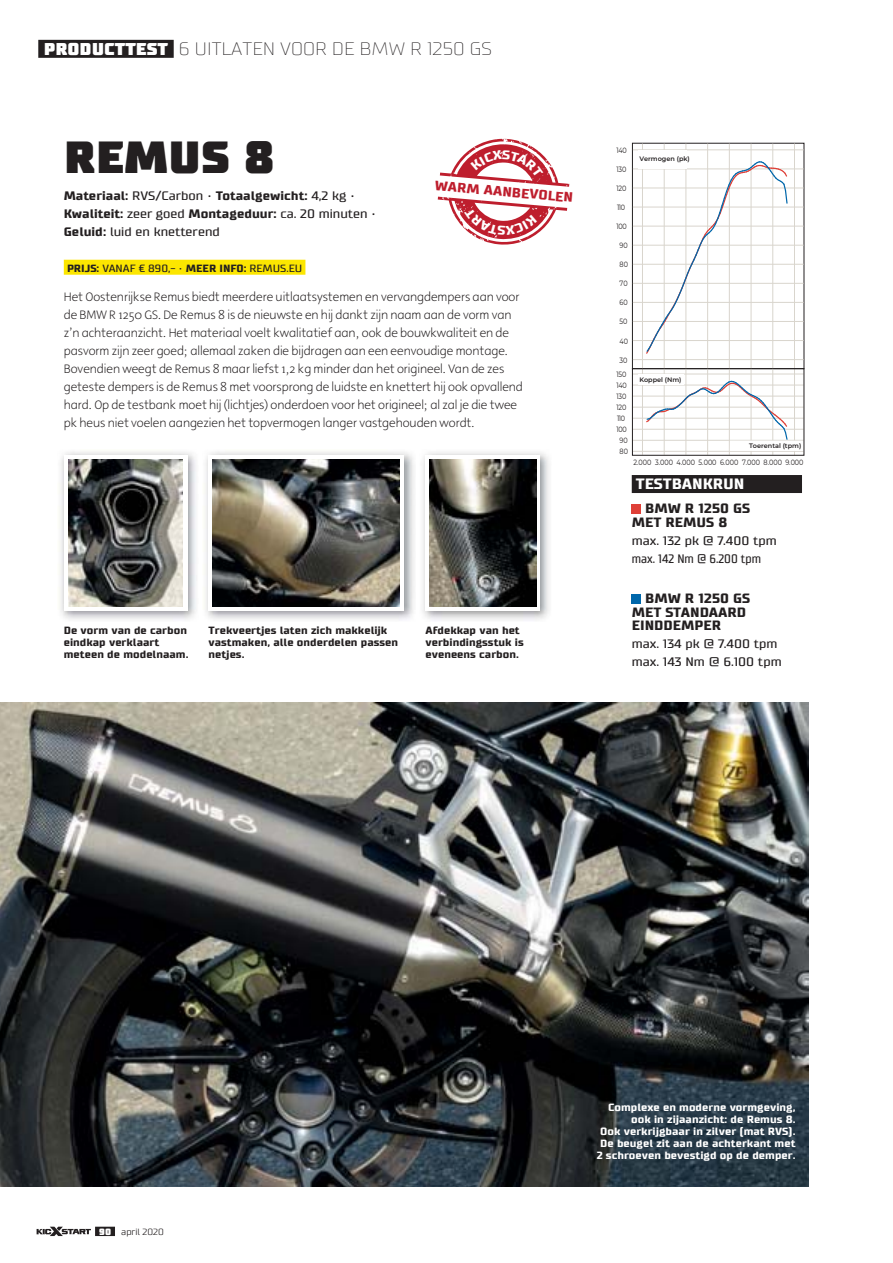
<style>
.page{position:relative;width:893px;height:1263px;background:#fff}
.page>*{position:absolute;margin:0;border:0;box-sizing:border-box;transform-origin:0 0}
.t1{font:900 45px "Supermolot";color:#231f20}
.t2{font:100 18px "Supermolot";color:#231f20}
.t3{font:700 15px "Supermolot";letter-spacing:-.005em;color:#fff}
.t4{font:700 13.5px/13.5px "Supermolot";color:#231f20}
.t5{font:700 13.5px "Supermolot";color:#be1e2d}
.t6{font:300 12.3px/18px "Malcom";color:#231f20}
.t7{font:12.3px/18px "Supermolot";color:#231f20}
.t8{font:700 10.5px/12px "Supermolot";color:#231f20}
.t9{font:700 10.5px/12px "Supermolot";color:#fff;text-align:right}
.t10{font:10.5px "Supermolot";letter-spacing:-.005em;color:#231f20}
.t11{font:300 9px "Supermolot";color:#231f20}
.t12{font:7.65px/11.1px "Montserrat";color:#231f20;scale:.85 1}
.t13{font:600 6.45px "Montserrat";color:#231f20}
.s1{font-weight:900;font-size:17.1px;color:#fff}
.s2{font-weight:700}
.s3{font-weight:900;color:#fff}
</style>
<div class="page">
<div style="left:38px;top:40px;width:136px;height:18px;background:#231f20"></div>
<img style="left:0;top:703px;width:808px;height:483px">
<div style="left:64px;top:260px;width:241px;height:15px;background:#fce600"></div>
<img style="left:59px;top:451px;width:138px;height:169px">
<div style="left:64px;top:455px;width:123px;height:155px;background:#fff"></div>
<hr style="left:794px;top:369px;width:1px;height:86px;background:#d9d5cd">
<hr style="left:633px;top:374px;width:170px;height:1px;background:#d9d5cd">
<hr style="left:642px;top:369px;width:1px;height:86px;background:#d9d5cd">
<div style="left:632px;top:143px;width:172px;height:226px;border:1px solid #231f20"></div>
<hr style="left:642px;top:144px;width:1px;height:225px;background:#d9d5cd">
<hr style="left:664px;top:144px;width:1px;height:225px;background:#d9d5cd">
<hr style="left:685px;top:369px;width:1px;height:86px;background:#d9d5cd">
<hr style="left:664px;top:369px;width:1px;height:86px;background:#d9d5cd">
<hr style="left:685px;top:144px;width:1px;height:225px;background:#d9d5cd">
<hr style="left:707px;top:144px;width:1px;height:225px;background:#d9d5cd">
<hr style="left:729px;top:369px;width:1px;height:86px;background:#d9d5cd">
<hr style="left:707px;top:369px;width:1px;height:86px;background:#d9d5cd">
<hr style="left:729px;top:144px;width:1px;height:225px;background:#d9d5cd">
<hr style="left:750px;top:144px;width:1px;height:225px;background:#d9d5cd">
<hr style="left:772px;top:369px;width:1px;height:86px;background:#d9d5cd">
<hr style="left:750px;top:369px;width:1px;height:86px;background:#d9d5cd">
<hr style="left:772px;top:144px;width:1px;height:225px;background:#d9d5cd">
<hr style="left:633px;top:321px;width:170px;height:1px;background:#d9d5cd">
<hr style="left:633px;top:340px;width:170px;height:1px;background:#d9d5cd">
<hr style="left:633px;top:283px;width:170px;height:1px;background:#d9d5cd">
<hr style="left:633px;top:302px;width:170px;height:1px;background:#d9d5cd">
<hr style="left:633px;top:418px;width:170px;height:1px;background:#d9d5cd">
<hr style="left:633px;top:245px;width:170px;height:1px;background:#d9d5cd">
<hr style="left:633px;top:264px;width:170px;height:1px;background:#d9d5cd">
<hr style="left:633px;top:226px;width:170px;height:1px;background:#d9d5cd">
<hr style="left:794px;top:144px;width:1px;height:224px;background:#d9d5cd">
<hr style="left:633px;top:429px;width:170px;height:1px;background:#d9d5cd">
<hr style="left:633px;top:440px;width:170px;height:1px;background:#d9d5cd">
<hr style="left:633px;top:150px;width:170px;height:1px;background:#d9d5cd">
<hr style="left:633px;top:207px;width:170px;height:1px;background:#d9d5cd">
<hr style="left:633px;top:359px;width:170px;height:1px;background:#d9d5cd">
<hr style="left:633px;top:451px;width:170px;height:1px;background:#d9d5cd">
<hr style="left:633px;top:188px;width:170px;height:1px;background:#d9d5cd">
<hr style="left:633px;top:407px;width:170px;height:1px;background:#d9d5cd">
<hr style="left:633px;top:396px;width:170px;height:1px;background:#d9d5cd">
<hr style="left:633px;top:385px;width:170px;height:1px;background:#d9d5cd">
<hr style="left:633px;top:169px;width:170px;height:1px;background:#d9d5cd">
<div style="left:638px;top:150px;width:49px;height:18px;background:#fff"></div>
<div style="left:638px;top:374px;width:46px;height:11px;background:#fff"></div>
<div style="left:729px;top:441px;width:74px;height:10px;background:#fff"></div>
<div style="left:632px;top:368px;width:172px;height:88px;border:1px solid #231f20"></div>
<svg style="left:645px;top:160px;width:143px;height:195px"></svg>
<svg style="left:645px;top:380px;width:143px;height:61px"></svg>
<div style="left:631px;top:504px;width:10px;height:9px;background:#df4038"></div>
<div style="left:631px;top:594px;width:10px;height:9px;background:#0067ab"></div>
<div style="left:631px;top:475px;width:171px;height:18px;background:#231f20"></div>
<img style="left:68px;top:459px;width:115px;height:147px">
<img style="left:204px;top:451px;width:210px;height:169px">
<svg style="left:208px;top:455px;width:196px;height:155px"></svg>
<img style="left:213px;top:459px;width:187px;height:147px">
<img style="left:422px;top:452px;width:127px;height:168px">
<div style="left:425px;top:455px;width:115px;height:155px;background:linear-gradient(to right,#fff,#fff)"></div>
<img style="left:429px;top:459px;width:107px;height:147px">
<svg style="left:37px;top:1227px;width:54px;height:9px"></svg>
<div style="left:95px;top:1227px;width:20px;height:9px;background:#231f20"></div>
<svg style="left:438px;top:138px;width:131px;height:107px"></svg>
<h2 class="t2" style="left:44px;top:38px;width:449px"><span class="s1">PRODUCTTEST</span> 6 UITLATEN VOOR DE BMW R 1250 GS</h2>
<h1 class="t1" style="left:64px;top:131px;width:212px">REMUS 8</h1>
<p class="t7" style="left:64px;top:187px;width:314px"><span class="s2">Materiaal:</span> RVS/Carbon • <span class="s2">Totaalgewicht:</span> 4,2 kg •<br><span class="s2">Kwaliteit:</span> zeer goed <span class="s2">Montageduur:</span> ca. 20 minuten •<br><span class="s2">Geluid:</span> luid en knetterend</p>
<p class="t10" style="left:67px;top:264px;width:237px"><span class="s2">PRIJS:</span> VANAF € 890,- • <span class="s2">MEER INFO:</span> REMUS.EU</p>
<p class="t6" style="left:64px;top:289px;width:460px">Het Oostenrijkse Remus biedt meerdere uitlaatsystemen en vervangdempers aan voor de BMW R 1250 GS. De Remus 8 is de nieuwste en hij dankt zijn naam aan de vorm van z’n achteraanzicht. Het materiaal voelt kwalitatief aan, ook de bouwkwaliteit en de pasvorm zijn zeer goed; allemaal zaken die bijdragen aan een eenvoudige montage.<br>Bovendien weegt de Remus 8 maar liefst 1,2 kg minder dan het origineel. Van de zes geteste dempers is de Remus 8 met voorsprong de luidste en knettert hij ook opvallend hard. Op de testbank moet hij (lichtjes) onderdoen voor het origineel; al zal je die twee pk heus niet voelen aangezien het topvermogen langer vastgehouden wordt.</p>
<p class="t5" style="left:435px;top:180px;width:140px;rotate:5deg">WARM AANBEVOLEN</p>
<p class="t8" style="left:64px;top:625px;width:126px">De vorm van de carbon eindkap verklaart meteen de modelnaam.</p>
<p class="t8" style="left:208px;top:625px;width:191px">Trekveertjes laten zich makkelijk vastmaken, alle onderdelen passen netjes.</p>
<p class="t8" style="left:425px;top:625px;width:100px">Afdekkap van het verbindingsstuk is eveneens carbon.</p>
<p class="t12" style="left:616px;top:145px;width:14px">140</p>
<p class="t12" style="left:616px;top:183px;width:13px">120</p>
<p class="t12" style="left:616px;top:164px;width:13px">130</p>
<p class="t12" style="left:617px;top:202px;width:11px">110</p>
<p class="t12" style="left:616px;top:221px;width:14px">100</p>
<p class="t12" style="left:619px;top:240px;width:11px">90</p>
<p class="t12" style="left:619px;top:259px;width:11px">80</p>
<p class="t12" style="left:619px;top:278px;width:11px">70</p>
<p class="t12" style="left:619px;top:297px;width:11px">60</p>
<p class="t12" style="left:619px;top:316px;width:11px">50</p>
<p class="t12" style="left:619px;top:335px;width:12px">40</p>
<p class="t12" style="left:616px;top:353px;width:14px;line-height:14.4px;text-align:center">30<br>150</p>
<p class="t12" style="left:616px;top:380px;width:14px">140</p>
<p class="t12" style="left:616px;top:413px;width:14px">110<br>100</p>
<p class="t12" style="left:616px;top:391px;width:13px">130</p>
<p class="t12" style="left:616px;top:402px;width:13px">120</p>
<p class="t12" style="left:619px;top:435px;width:11px">90<br>80</p>
<p class="t13" style="left:639px;top:155px;width:52px">Vermogen (pk)</p>
<p class="t13" style="left:639px;top:376px;width:44px">Koppel (Nm)</p>
<p class="t13" style="left:749px;top:442px;width:54px">Toerental (tpm)</p>
<p class="t12" style="left:633px;top:457px;width:201px">2.000 3.000 4.000 5.000 6.000 7.000 8.000 9.000</p>
<p class="t3" style="left:636px;top:479px;width:110px">TESTBANKRUN</p>
<p class="t4" style="left:631px;top:503px;width:120px;text-indent:14px">BMW R 1250 GS<br>MET REMUS 8</p>
<p class="t7" style="left:631px;top:532px;width:147px">max. 132 pk @ 7.400 tpm max. 142 Nm @ 6.200 tpm</p>
<p class="t4" style="left:631px;top:593px;width:120px;text-indent:14px">BMW R 1250 GS<br>MET STANDAARD<br>EINDDEMPER</p>
<p class="t7" style="left:631px;top:636px;width:151px">max. 134 pk @ 7.400 tpm max. 143 Nm @ 6.100 tpm</p>
<p class="t11" style="left:99px;top:1227px;width:66px"><span class="s3">90</span> april 2020</p>
<p class="t9" style="left:596px;top:1102px;width:200px">Complexe en moderne vormgeving, ook in zijaanzicht: de Remus 8.<br>Ook verkrijgbaar in zilver (mat RVS).<br>De beugel zit aan de achterkant met 2 schroeven bevestigd op de demper.</p>
</div>
